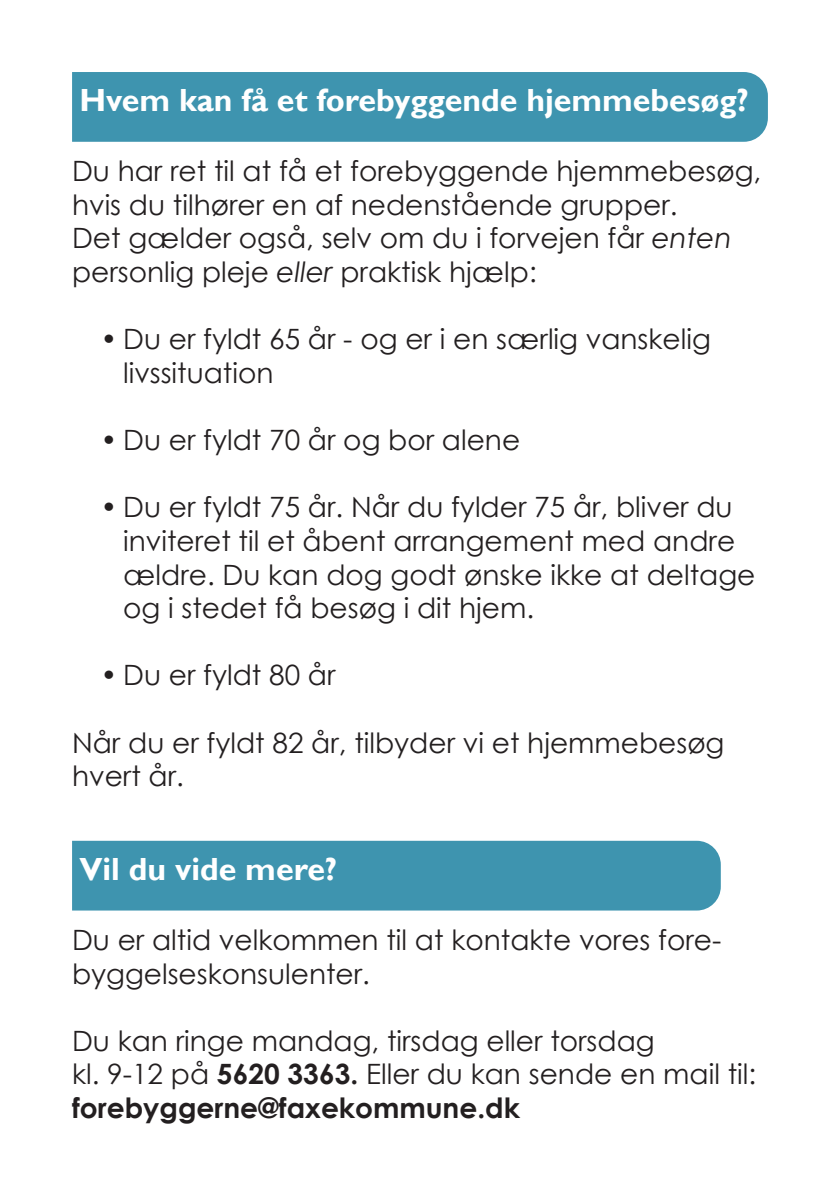
<style>
.page{position:relative;width:840px;height:1191px;background:#fff}
.page>*{position:absolute;margin:0;border:0;box-sizing:border-box;transform-origin:0 0}
.t1{font:700 32px "Gill Sans";color:#fff}
.t2{font:28px/33.6px "Century Gothic";color:#231f20}
.t3{font:700 28px "Century Gothic";color:#231f20}
.s1{font-style:italic}
.s2{font-weight:700}
</style>
<div class="page">
<div style="left:72px;top:72px;width:695px;height:70px;background:#3e94af"></div>
<div style="left:72px;top:840px;width:648px;height:70px;background:#3e94af"></div>
<p class="t1" style="left:79px;top:81px;width:670px">Hvem kan få et forebyggende hjemmebesøg?</p>
<p class="t2" style="left:72px;top:154px;width:690px">Du har ret til at få et forebyggende hjemmebesøg, hvis du tilhører en af nedenstående grupper.</p>
<p class="t2" style="left:72px;top:221px;width:661px">Det gælder også, selv om du i forvejen får <span class="s1">enten </span>personlig pleje <span class="s1">eller</span> praktisk hjælp:</p>
<p class="t2" style="left:123px;top:322px;width:589px;text-indent:-23px">• Du er fyldt 65 år - og er i en særlig vanskelig livssituation</p>
<p class="t2" style="left:100px;top:423px;width:421px">• Du er fyldt 70 år og bor alene</p>
<p class="t2" style="left:123px;top:490px;width:633px;text-indent:-23px">• Du er fyldt 75 år. Når du fylder 75 år, bliver du inviteret til et åbent arrangement med andre ældre. Du kan dog godt ønske ikke at deltage og i stedet få besøg i dit hjem.</p>
<p class="t2" style="left:100px;top:658px;width:236px">• Du er fyldt 80 år</p>
<p class="t2" style="left:72px;top:725px;width:653px">Når du er fyldt 82 år, tilbyder vi et hjemmebesøg hvert år.</p>
<p class="t1" style="left:79px;top:850px;width:259px">Vil du vide mere?</p>
<p class="t2" style="left:72px;top:922px;width:650px">Du er altid velkommen til at kontakte vores fore&shy;byggelseskonsulenter.</p>
<p class="t2" style="left:72px;top:1023px;width:584px">Du kan ringe mandag, tirsdag eller torsdag</p>
<p class="t2" style="left:72px;top:1057px;width:685px">kl. 9-12 på <span class="s2">5620 3363.</span> Eller du kan sende en mail til:</p>
<p class="t3" style="left:72px;top:1086px;width:449px">forebyggerne@faxekommune.dk</p>
</div>
